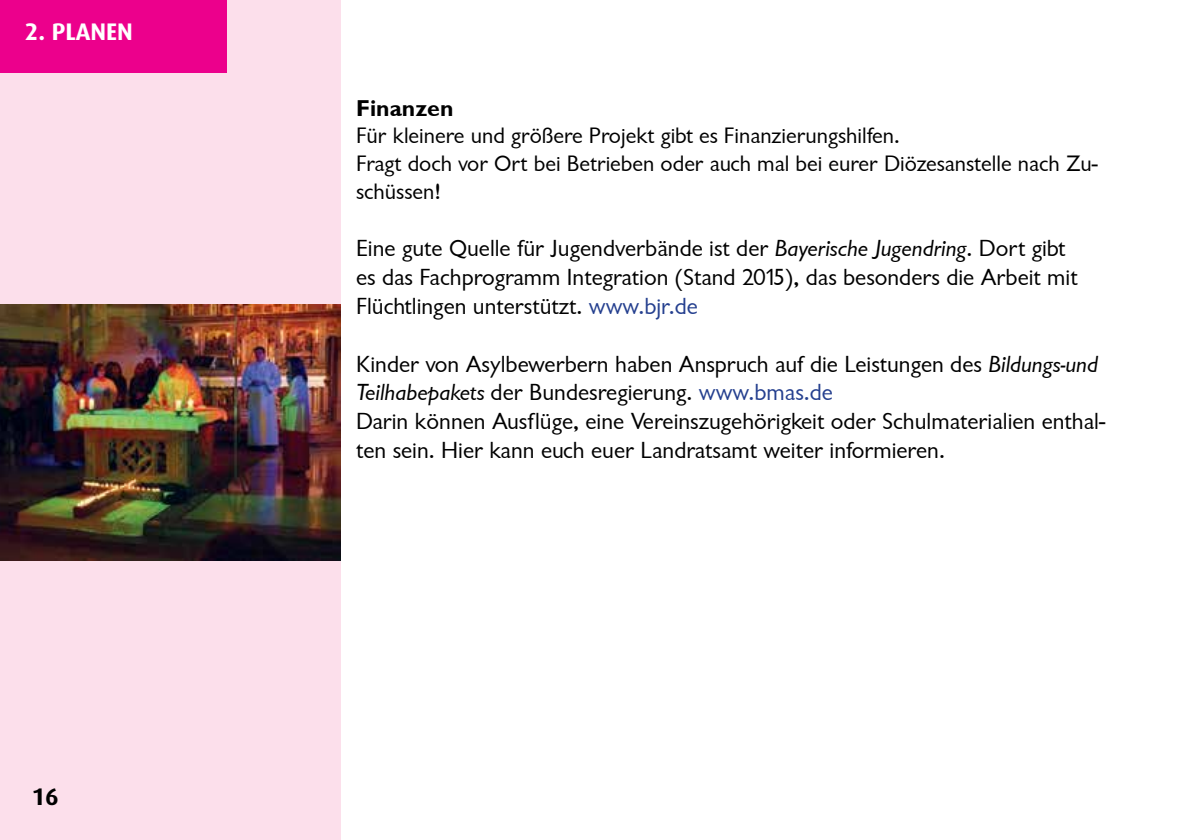
<style>
.page{position:relative;width:1191px;height:840px;background:#fff}
.page>*{position:absolute;margin:0;border:0;box-sizing:border-box;transform-origin:0 0}
.t1{font:24px/28.8px "Garrison Sans";color:#000}
.t2{font:700 24px "Dax Pro";color:#fff}
.t3{font:700 24px "Dax Pro";color:#000}
.t4{font:23px/27.6px "Garrison Sans";color:#000}
.s1{font-family:"Garrison Sans BOLD"}
.s2{font-family:"Garrison Sans ITALIC"}
.s3{color:#25408f}
</style>
<div class="page">
<div style="left:0;top:0;width:340px;height:839px;background:#fcdfeb"></div>
<div style="left:0;top:0;width:227px;height:72px;background:#ec008c"></div>
<img style="left:0;top:304px;width:340px;height:256px">
<p class="t2" style="left:25px;top:16px;width:109px">2. PLANEN</p>
<p class="t3" style="left:32px;top:780px;width:29px">16</p>
<p class="t4" style="left:356px;top:95px;width:743px"><span class="s1">Finanzen<br></span>Für kleinere und größere Projekt gibt es Finanzierungshilfen.<br>Fragt doch vor Ort bei Betrieben oder auch mal bei eurer Diözesanstelle nach Zu&shy;schüssen!</p>
<p class="t1" style="left:356px;top:234px;width:723px">Eine gute Quelle für Jugendverbände ist der <span class="s2">Bayerische Jugendring</span>. Dort gibt es das Fachprogramm Integration (Stand 2015), das besonders die Arbeit mit<br>Flüchtlingen unterstützt. <span class="s3">www.bjr.de</span></p>
<p class="t1" style="left:356px;top:349px;width:750px">Kinder von Asylbewerbern haben Anspruch auf die Leistungen des <span class="s2">Bildungs-und Teilhabepakets</span> der Bundesregierung. <span class="s3">www.bmas.de<br></span>Darin können Ausflüge, eine Vereinszugehörigkeit oder Schulmaterialien enthal&shy;ten sein. Hier kann euch euer Landratsamt weiter informieren.</p>
</div>
